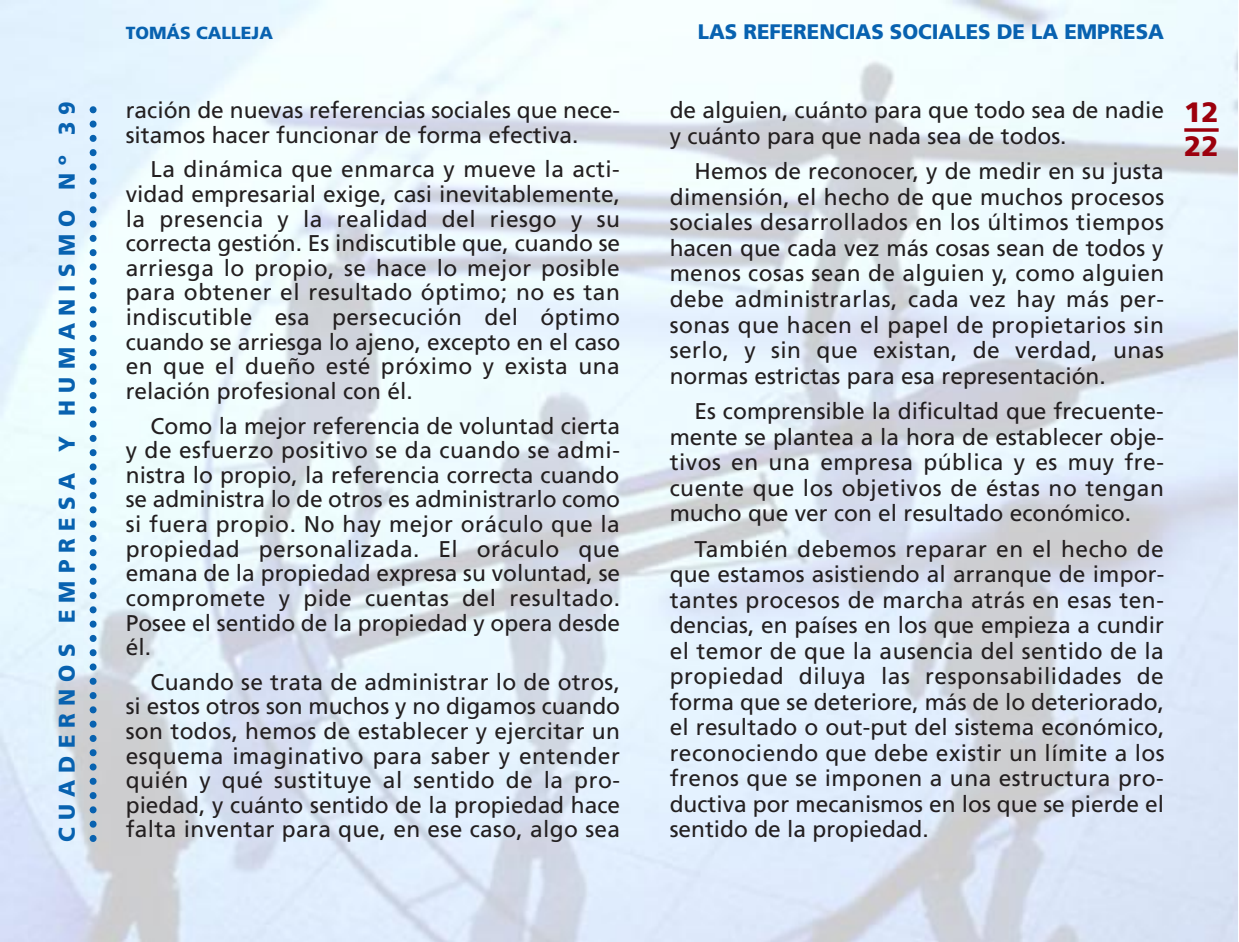
<style>
.page{position:relative;width:1239px;height:942px;background:#fff}
.page>*{position:absolute;margin:0;border:0;box-sizing:border-box;transform-origin:0 0}
.t1{font:900 28px/33.6px "Frutiger";color:#9c000d}
.t2{font:22.75px/24.7px "Frutiger";color:#231f20;text-align:justify}
.t3{font:900 22.75px "Frutiger";letter-spacing:.325em;color:#0862b0}
.t4{font:900 21px "Frutiger";color:#0862b0}
.t5{font:900 17.5px "Frutiger";color:#0862b0}
</style>
<div class="page">
<img style="left:1px;top:0;width:1236px;height:942px">
<svg style="left:1184px;top:128px;width:35px;height:4px"></svg>
<svg style="left:90px;top:101px;width:7px;height:737px;background:#92bbda"></svg>
<p class="t3" style="left:58px;top:842px;width:742px;rotate:-90deg">CUADERNOS EMPRESA Y HUMANISMO Nº 39</p>
<p class="t5" style="left:126px;top:26px;width:149px">TOMÁS CALLEJA</p>
<p class="t4" style="left:698px;top:23px;width:468px">LAS REFERENCIAS SOCIALES DE LA EMPRESA</p>
<p class="t2" style="left:126px;top:100px;width:496px">ración de nuevas referencias sociales que nece&shy;sitamos hacer funcionar de forma efectiva.</p>
<p class="t2" style="left:126px;top:159px;width:496px;text-indent:25px">La dinámica que enmarca y mueve la acti&shy;vidad empresarial exige, casi inevitablemente, la presencia y la realidad del riesgo y su correcta gestión. Es indiscutible que, cuando se arriesga lo propio, se hace lo mejor posible para obtener el resultado óptimo; no es tan indiscutible esa persecución del óptimo cuando se arriesga lo ajeno, excepto en el caso en que el dueño esté próximo y exista una relación profesional con él.</p>
<p class="t2" style="left:126px;top:415px;width:496px;text-indent:25px">Como la mejor referencia de voluntad cierta y de esfuerzo positivo se da cuando se admi&shy;nistra lo propio, la referencia correcta cuando se administra lo de otros es administrarlo como si fuera propio. No hay mejor oráculo que la propiedad personalizada. El oráculo que emana de la propiedad expresa su voluntad, se compromete y pide cuentas del resultado.<br>Posee el sentido de la propiedad y opera desde él.</p>
<p class="t2" style="left:126px;top:671px;width:496px;text-indent:25px">Cuando se trata de administrar lo de otros, si estos otros son muchos y no digamos cuando son todos, hemos de establecer y ejercitar un esquema imaginativo para saber y entender quién y qué sustituye al sentido de la pro&shy;piedad, y cuánto sentido de la propiedad hace falta inventar para que, en ese caso, algo sea</p>
<p class="t2" style="left:670px;top:99px;width:496px;line-height:25.6px">de alguien, cuánto para que todo sea de nadie y cuánto para que nada sea de todos.</p>
<p class="t2" style="left:670px;top:160px;width:496px;line-height:25.6px;text-indent:25px">Hemos de reconocer, y de medir en su justa dimensión, el hecho de que muchos procesos sociales desarrollados en los últimos tiempos hacen que cada vez más cosas sean de todos y menos cosas sean de alguien y, como alguien debe administrarlas, cada vez hay más per&shy;sonas que hacen el papel de propietarios sin serlo, y sin que existan, de verdad, unas normas estrictas para esa representación.</p>
<p class="t2" style="left:670px;top:400px;width:496px;line-height:25.6px;text-indent:25px">Es comprensible la dificultad que frecuente&shy;mente se plantea a la hora de establecer obje&shy;tivos en una empresa pública y es muy fre&shy;cuente que los objetivos de éstas no tengan mucho que ver con el resultado económico.</p>
<p class="t2" style="left:670px;top:537px;width:496px;line-height:25.6px;text-indent:25px">También debemos reparar en el hecho de que estamos asistiendo al arranque de impor&shy;tantes procesos de marcha atrás en esas ten&shy;dencias, en países en los que empieza a cundir el temor de que la ausencia del sentido de la propiedad diluya las responsabilidades de forma que se deteriore, más de lo deteriorado, el resultado o out-put del sistema económico, reconociendo que debe existir un límite a los frenos que se imponen a una estructura pro&shy;ductiva por mecanismos en los que se pierde el sentido de la propiedad.</p>
<p class="t1" style="left:1184px;top:98px;width:36px">12<br>22</p>
</div>
